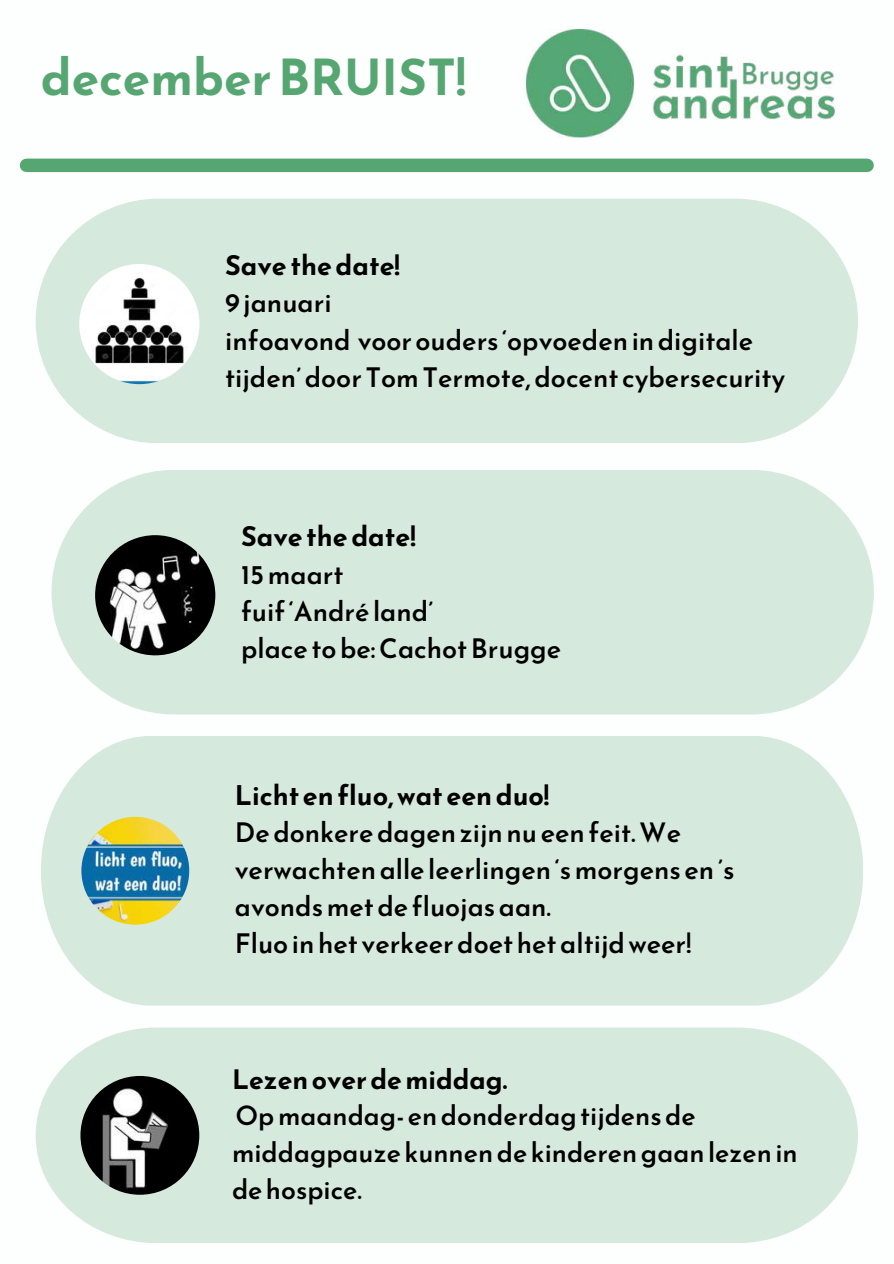
<style>
.page{position:relative;width:894px;height:1264px;background:#fff}
.page>*{position:absolute;margin:0;border:0;box-sizing:border-box;transform-origin:0 0}
.t1{font:700 49.5px "Reem Kufi";color:#56a672}
.t2{font:500 27px/37.2px "Reem Kufi";color:#000}
.t3{font:700 27px "Reem Kufi";color:#000}
.t4{font:500 26.7px/36.8px "Reem Kufi";color:#000}
.t5{font:700 26.7px "Reem Kufi";color:#000}
</style>
<div class="page">
<div style="left:27px;top:159px;width:839px;height:13px;background:#56a672"></div>
<img style="left:526px;top:30px;width:310px;height:108px">
<div style="left:36px;top:1027px;width:821px;height:216px;background:#d6e9dd"></div>
<img style="left:80px;top:1075px;width:119px;height:119px;border-radius:50%">
<div style="left:41px;top:736px;width:821px;height:269px;background:#d6e9dd"></div>
<img style="left:81px;top:816px;width:108px;height:108px;border-radius:50%">
<div style="left:36px;top:199px;width:821px;height:244px;background:#d6e9dd"></div>
<img style="left:79px;top:264px;width:120px;height:120px;border-radius:50%">
<svg style="left:51px;top:470px;width:822px;height:244px;background:#d8eadf"></svg>
<img style="left:95px;top:535px;width:120px;height:120px;border-radius:50%">
<h1 class="t1" style="left:41px;top:36px;width:426px">december BRUIST!</h1>
<p class="t3" style="left:225px;top:243px;width:176px">Save the date!</p>
<p class="t2" style="left:225px;top:283px;width:561px">9 januari<br>infoavond voor ouders 8opvoeden in digitale tijden9 door Tom Termote, docent cybersecurity</p>
<p class="t3" style="left:241px;top:514px;width:176px">Save the date!</p>
<p class="t2" style="left:241px;top:554px;width:322px">15 maart<br>fuif 8André land9<br>place to be: Cachot Brugge</p>
<p class="t3" style="left:235px;top:772px;width:316px">Licht en fluo, wat een duo!</p>
<p class="t2" style="left:235px;top:812px;width:501px">De donkere dagen zijn nu een feit. We verwachten alle leerlingen 8s morgens en 9s avonds met de fluojas aan.<br>Fluo in het verkeer doet het altijd weer!</p>
<p class="t5" style="left:232px;top:1056px;width:277px">Lezen over de middag.</p>
<p class="t4" style="left:232px;top:1096px;width:567px">Op maandag- en donderdag tijdens de middagpauze kunnen de kinderen gaan lezen in de hospice.</p>
</div>
